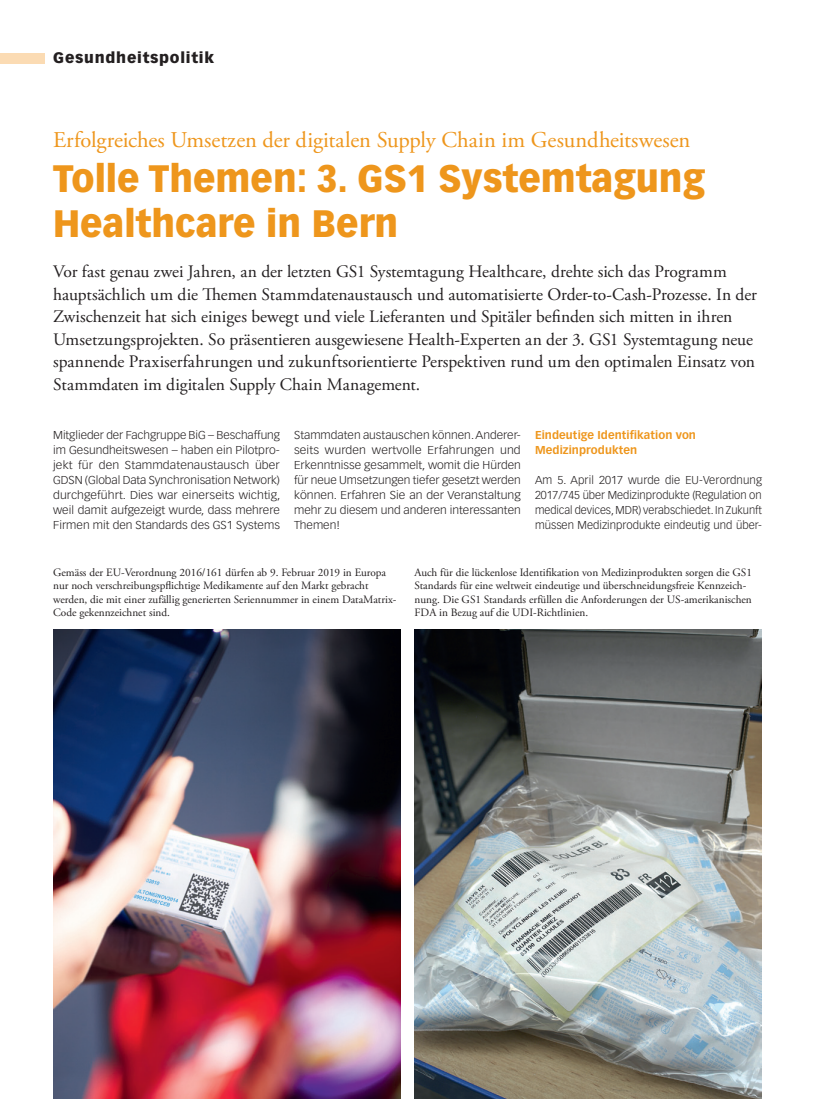
<style>
.page{position:relative;width:815px;height:1099px;background:#fff}
.page>*{position:absolute;margin:0;border:0;box-sizing:border-box;transform-origin:0 0}
.Titel_GP{font:900 37.5px/45px "Vectora LT Std";color:#ee961c;scale:.95 1}
.Obertitel_GP{font:22.5px "Adobe Garamond Pro";color:#ee961c}
.Lead{font:17.5px/22.5px "Adobe Garamond Pro";color:#231f20}
.t1{font:900 15px "Vectora LT Std";letter-spacing:.05em;color:#231f20}
.Legende{font:11.25px/13.5px "Adobe Garamond Pro";color:#231f20}
.Lauftext{font:300 11.25px/15px "Vectora LT Std";color:#231f20;text-align:justify;scale:1.06 1}
.Lauftext-2{font:300 11.25px/15px "Vectora LT Std";color:#231f20;text-align:justify;scale:1.07 1}
.Lauftext-3{font:300 11.25px/15px "Vectora LT Std";color:#231f20;text-align:justify}
.ZT_GP{font:700 11.25px/15px "Vectora LT Std";letter-spacing:.005em;color:#ee961c}
</style>
<div class="page">
<div style="left:0;top:53px;width:45px;height:10px;background:#fbdbb3"></div>
<img style="left:415px;top:629px;width:347px;height:469px">
<img style="left:53px;top:629px;width:347px;height:469px">
<p class="t1" style="left:53px;top:49px;width:162px">Gesundheitspolitik</p>
<p class="Obertitel_GP" style="left:53px;top:126px;width:639px">Erfolgreiches Umsetzen der digitalen Supply Chain im Gesundheitswesen</p>
<p class="Titel_GP" style="left:53px;top:155px;width:688px">Tolle Themen: 3. GS1 Systemtagung<br>Healthcare in Bern</p>
<p class="Lead" style="left:53px;top:261px;width:705px">Vor fast genau zwei Jahren, an der letzten GS1 Systemtagung Healthcare, drehte sich das Programm hauptsächlich um die Themen Stammdatenaustausch und automatisierte Order-to-Cash-Prozesse. In der Zwischenzeit hat sich einiges bewegt und viele Lieferanten und Spitäler befinden sich mitten in ihren Umsetzungsprojekten. So präsentieren ausgewiesene Health-Experten an der 3. GS1 Systemtagung neue spannende Praxiserfahrungen und zukunftsorientierte Perspektiven rund um den optimalen Einsatz von Stammdaten im digitalen Supply Chain Management.</p>
<p class="Lauftext" style="left:53px;top:428px;width:216px">Mitglieder der Fachgruppe BiG – Beschaffung im Gesundheitswesen – haben ein Pilotpro&shy;jekt für den Stammdatenaustausch über GDSN (Global Data Synchronisation Network) durchgeführt. Dies war einerseits wichtig, weil damit aufgezeigt wurde, dass mehrere Firmen mit den Standards des GS1 Systems</p>
<p class="Lauftext-2" style="left:294px;top:428px;width:213px">Stammdaten austauschen können. Anderer&shy;seits wurden wertvolle Erfahrungen und Erkenntnisse gesammelt, womit die Hürden für neue Umsetzungen tiefer gesetzt werden können. Erfahren Sie an der Veranstaltung mehr zu diesem und anderen interessanten Themen!</p>
<p class="ZT_GP" style="left:535px;top:428px;width:162px">Eindeutige Identifikation von<br>Medizinprodukten</p>
<p class="Lauftext-3" style="left:535px;top:473px;width:228px">Am 5. April 2017 wurde die EU-Verordnung 2017/745 über Medizinprodukte (Regulation on medical devices, MDR) verabschiedet. In Zukunft müssen Medizinprodukte eindeutig und über-</p>
<p class="Legende" style="left:53px;top:566px;width:345px">Gemäss der EU-Verordnung 2016/161 dürfen ab 9. Februar 2019 in Europa nur noch verschreibungspflichtige Medikamente auf den Markt gebracht werden, die mit einer zufällig generierten Seriennummer in einem DataMatrix-Code gekennzeichnet sind.</p>
<p class="Legende" style="left:415px;top:566px;width:339px">Auch für die lückenlose Identifikation von Medizinprodukten sorgen die GS1<br>Standards für eine weltweit eindeutige und überschneidungsfreie Kennzeich&shy;nung. Die GS1 Standards erfüllen die Anforderungen der US-amerikanischen FDA in Bezug auf die UDI-Richtlinien.</p>
</div>
